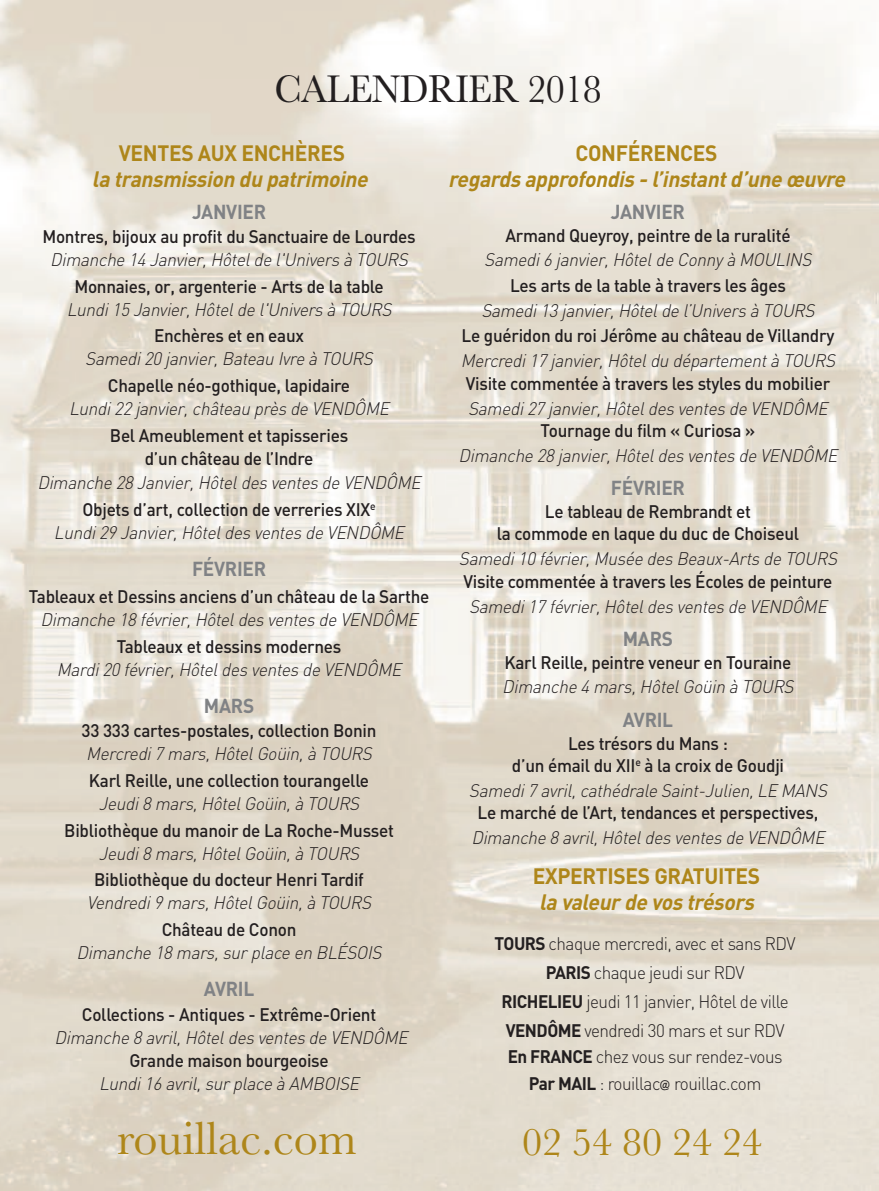
<style>
.page{position:relative;width:879px;height:1191px;background:#fff}
.page>*{position:absolute;margin:0;border:0;box-sizing:border-box;transform-origin:0 0}
.t1{font:48.2px "Baskerville";color:#ae861a}
.t2{font:40px "Baskerville";letter-spacing:-.015em;color:#231f20;scale:.95 1}
.t3{font:40px "Baskerville";color:#ae861a}
.t4{font:italic 700 22px "DIN";color:#ae861a;scale:.95 1}
.t5{font:700 22px "DIN";letter-spacing:-.015em;color:#ae861a;scale:.95 1}
.t6{font:700 20px "DIN";letter-spacing:-.015em;color:#808285;scale:.95 1}
.t7{font:italic 300 18px/26.8px "DIN";letter-spacing:-.015em;color:#231f20;text-align:center;scale:.95 1}
.t8{font:500 18px/22.4px "DIN";letter-spacing:-.015em;color:#231f20;text-align:center;scale:.95 1}
.t9{font:300 18px/29px "DIN";letter-spacing:-.03em;color:#231f20;text-align:center;scale:.95 1}
.s1{font-weight:500;font-style:normal}
.s2{font-weight:700}
.s3{font-family:"Courier";font-weight:400}
</style>
<div class="page">
<img style="left:0;top:0;width:879px;height:1191px">
<h2 class="t2" style="left:274px;top:64px;width:346px">CALENDRIER 2018</h2>
<p class="t5" style="left:119px;top:140px;width:240px">VENTES AUX ENCHÈRES</p>
<p class="t4" style="left:92px;top:167px;width:296px">la transmission du patrimoine</p>
<p class="t6" style="left:192px;top:200px;width:80px">JANVIER</p>
<p class="t8" style="left:42px;top:225px;width:394px">Montres, bijoux au profit du Sanctuaire de Lourdes</p>
<p class="t7" style="left:50px;top:246px;width:382px">Dimanche 14 Janvier, Hôtel de l'Univers à TOURS</p>
<p class="t8" style="left:74px;top:275px;width:327px">Monnaies, or, argenterie - Arts de la table</p>
<p class="t7" style="left:67px;top:296px;width:347px">Lundi 15 Janvier, Hôtel de l'Univers à TOURS</p>
<p class="t8" style="left:154px;top:325px;width:159px">Enchères et en eaux</p>
<p class="t7" style="left:85px;top:346px;width:308px">Samedi 20 janvier, Bateau Ivre à TOURS</p>
<p class="t8" style="left:108px;top:375px;width:256px">Chapelle néo-gothique, lapidaire</p>
<p class="t7" style="left:69px;top:395px;width:342px">Lundi 22 janvier, château près de VENDÔME</p>
<p class="t8" style="left:110px;top:424px;width:252px;line-height:23.4px">Bel Ameublement et tapisseries d’un château de l’Indre</p>
<p class="t7" style="left:37px;top:469px;width:409px">Dimanche 28 Janvier, Hôtel des ventes de VENDÔME<br><span class="s1">Objets d’art, collection de verreries XIX</span><sup>e</sup></p>
<p class="t7" style="left:54px;top:519px;width:374px">Lundi 29 Janvier, Hôtel des ventes de VENDÔME</p>
<p class="t6" style="left:192px;top:557px;width:79px">FÉVRIER</p>
<p class="t8" style="left:29px;top:585px;width:423px">Tableaux et Dessins anciens d’un château de la Sarthe</p>
<p class="t7" style="left:40px;top:606px;width:402px">Dimanche 18 février, Hôtel des ventes de VENDÔME</p>
<p class="t8" style="left:117px;top:635px;width:238px">Tableaux et dessins modernes</p>
<p class="t7" style="left:57px;top:656px;width:368px">Mardi 20 février, Hôtel des ventes de VENDÔME</p>
<p class="t6" style="left:204px;top:694px;width:54px">MARS</p>
<p class="t8" style="left:82px;top:719px;width:312px">33 333 cartes-postales, collection Bonin</p>
<p class="t7" style="left:86px;top:740px;width:306px">Mercredi 7 mars, Hôtel Goüin, à TOURS</p>
<p class="t8" style="left:89px;top:769px;width:296px">Karl Reille, une collection tourangelle</p>
<p class="t7" style="left:99px;top:790px;width:279px">Jeudi 8 mars, Hôtel Goüin, à TOURS</p>
<p class="t8" style="left:64px;top:819px;width:348px">Bibliothèque du manoir de La Roche-Musset</p>
<p class="t7" style="left:99px;top:840px;width:279px">Jeudi 8 mars, Hôtel Goüin, à TOURS</p>
<p class="t8" style="left:94px;top:869px;width:285px">Bibliothèque du docteur Henri Tardif</p>
<p class="t7" style="left:87px;top:889px;width:304px">Vendredi 9 mars, Hôtel Goüin, à TOURS</p>
<p class="t8" style="left:162px;top:918px;width:143px">Château de Conon</p>
<p class="t7" style="left:76px;top:939px;width:326px">Dimanche 18 mars, sur place en BLÉSOIS</p>
<p class="t6" style="left:204px;top:977px;width:55px">AVRIL</p>
<p class="t8" style="left:82px;top:1003px;width:311px">Collections - Antiques - Extrême-Orient</p>
<p class="t7" style="left:55px;top:1024px;width:377px">Dimanche 8 avril, Hôtel des ventes de VENDÔME</p>
<p class="t8" style="left:129px;top:1050px;width:211px">Grande maison bourgeoise</p>
<p class="t7" style="left:99px;top:1070px;width:279px">Lundi 16 avril, sur place à AMBOISE</p>
<p class="t5" style="left:575px;top:140px;width:151px">CONFÉRENCES</p>
<p class="t4" style="left:448px;top:167px;width:424px">regards approfondis - l’instant d’une œuvre</p>
<p class="t6" style="left:611px;top:200px;width:80px">JANVIER</p>
<p class="t8" style="left:505px;top:224px;width:302px">Armand Queyroy, peintre de la ruralité</p>
<p class="t7" style="left:484px;top:247px;width:350px">Samedi 6 janvier, Hôtel de Conny à MOULINS</p>
<p class="t8" style="left:510px;top:274px;width:292px">Les arts de la table à travers les âges</p>
<p class="t7" style="left:481px;top:297px;width:356px">Samedi 13 janvier, Hôtel de l’Univers à TOURS</p>
<p class="t8" style="left:461px;top:325px;width:394px">Le guéridon du roi Jérôme au château de Villandry</p>
<p class="t7" style="left:461px;top:347px;width:399px">Mercredi 17 janvier, Hôtel du département à TOURS</p>
<p class="t8" style="left:466px;top:372px;width:385px">Visite commentée à travers les styles du mobilier</p>
<p class="t7" style="left:468px;top:395px;width:384px">Samedi 27 janvier, Hôtel des ventes de VENDÔME</p>
<p class="t8" style="left:540px;top:420px;width:227px">Tournage du film « Curiosa »</p>
<p class="t7" style="left:458px;top:442px;width:404px">Dimanche 28 janvier, Hôtel des ventes de VENDÔME</p>
<p class="t6" style="left:611px;top:476px;width:79px">FÉVRIER</p>
<p class="t8" style="left:497px;top:500px;width:320px">Le tableau de Rembrandt et<br>la commode en laque du duc de Choiseul</p>
<p class="t7" style="left:459px;top:545px;width:403px">Samedi 10 février, Musée des Beaux-Arts de TOURS</p>
<p class="t8" style="left:463px;top:570px;width:390px">Visite commentée à travers les Écoles de peinture</p>
<p class="t7" style="left:469px;top:593px;width:382px">Samedi 17 février, Hôtel des ventes de VENDÔME</p>
<p class="t6" style="left:623px;top:627px;width:54px">MARS</p>
<p class="t8" style="left:504px;top:651px;width:303px">Karl Reille, peintre veneur en Touraine</p>
<p class="t7" style="left:502px;top:674px;width:312px">Dimanche 4 mars, Hôtel Goüin à TOURS</p>
<p class="t6" style="left:623px;top:708px;width:55px">AVRIL</p>
<p class="t8" style="left:512px;top:732px;width:288px">Les trésors du Mans :<br>d’un émail du XII<sup>e</sup> à la croix de Goudji</p>
<p class="t7" style="left:469px;top:777px;width:382px">Samedi 7 avril, cathédrale Saint-Julien, LE MANS</p>
<p class="t8" style="left:477px;top:802px;width:360px">Le marché de l’Art, tendances et perspectives,</p>
<p class="t7" style="left:471px;top:824px;width:377px">Dimanche 8 avril, Hôtel des ventes de VENDÔME</p>
<p class="t5" style="left:533px;top:863px;width:241px">EXPERTISES GRATUITES</p>
<p class="t4" style="left:539px;top:889px;width:232px">la valeur de vos trésors</p>
<p class="t9" style="left:495px;top:929px;width:318px"><span class="s2">TOURS</span> chaque mercredi, avec et sans RDV <span class="s2">PARIS</span> chaque jeudi sur RDV<br><span class="s2">RICHELIEU</span> jeudi 11 janvier, Hôtel de ville <span class="s2">VENDÔME</span> vendredi 30 mars et sur RDV</p>
<p class="t9" style="left:508px;top:1044px;width:291px;line-height:26.2px"><span class="s2">En FRANCE</span> chez vous sur rendez-vous<br><span class="s2">Par MAIL</span> : rouillac<span class="s3">@</span> rouillac.com</p>
<h1 class="t1" style="left:117px;top:1109px;width:241px">rouillac.com</h1>
<h2 class="t3" style="left:522px;top:1118px;width:241px">02 54 80 24 24</h2>
</div>
